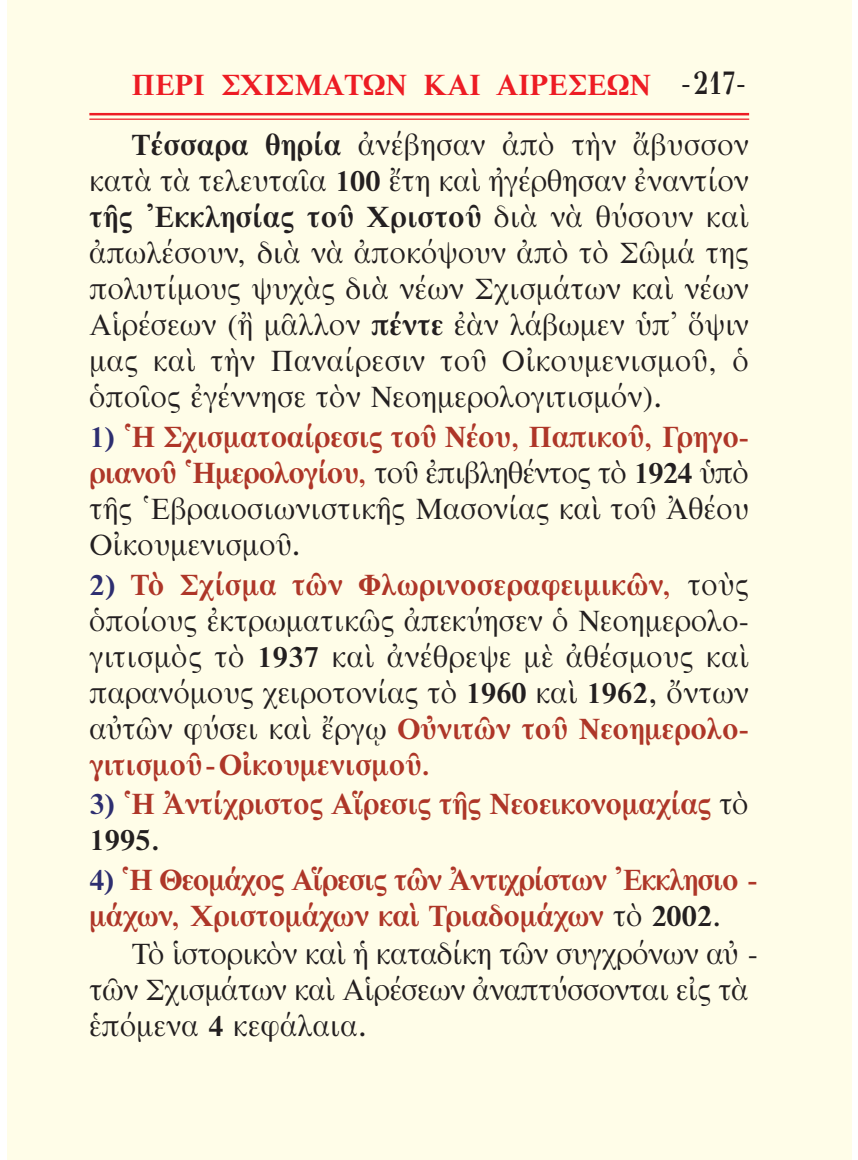
<style>
.page{position:relative;width:858px;height:1160px;background:#fff}
.page>*{position:absolute;margin:0;border:0;box-sizing:border-box;transform-origin:0 0}
.t1{font:30px/36px "Galatia SIL";color:#231f20;text-align:justify}
.t2{font:30px/36px "Galatia SIL";letter-spacing:-.02em;color:#231f20}
.t3{font:700 30px/36px "Galatia SIL";letter-spacing:-.035em;color:#ae3628}
.t4{font:700 30px/60.2px "Galatia SIL";letter-spacing:-.01em;color:#ed1c24}
.t5{font:700 30px/36px "Galatia SIL";letter-spacing:-.01em;color:#ae3628}
.s1{font-family:"GFS Didot";font-weight:400;color:#231f20}
.s2{font-family:"GFS Didot";font-size:32.5px;color:#231f20}
.s3{color:#231f20}
.s4{font-weight:400;color:#231f20}
.s5{font-weight:700}
.s6{font-weight:700;color:#2d2e70}
.s7{font-weight:700;color:#ae3628}
.s8{color:#2d2e70}
</style>
<div class="page">
<div style="left:8px;top:0;width:843px;height:1159px;background:#fffde8"></div>
<hr style="left:89px;top:119px;width:659px;height:1px;background:#ed1c24">
<hr style="left:89px;top:113px;width:659px;height:2px;background:#ed1c24">
<p class="t4" style="left:131px;top:54px;width:618px">ΠΕΡΙ ΣΧΙΣΜΑΤΩΝ ΚΑΙ ΑΙΡΕΣΕΩΝ <span class="s1">-</span><span class="s2">217</span><span class="s1">-<br></span><span class="s3">Τέσσαρα θηρία</span> <span class="s4">ἀνέβησαν ἀπὸ τὴν ἄβυσσον</span></p>
<p class="t1" style="left:89px;top:163px;width:661px">κατὰ τὰ τελευταῖα <span class="s5">100</span> ἔτη καὶ ἠγέρθησαν ἐν αν τίον <span class="s5">τῆς Ἐκκλη σίας τοῦ Χριστοῦ</span> διὰ νὰ θύσουν καὶ ἀπωλέ σουν, διὰ νὰ ἀποκόψουν ἀπὸ τὸ Σῶμά της πολυτί μους ψυχὰς διὰ νέων Σχισμάτων καὶ νέων Αἱρέσεων (ἢ μᾶλλον <span class="s5">πέντε</span> ἐὰν λάβωμεν ὑπ᾽ ὅψιν μας καὶ τὴν Παναίρεσιν τοῦ Οἰκουμενισμοῦ, ὁ ὁποῖος ἐγέννησε τὸν Νεοημερολογιτισμόν).</p>
<p class="t1" style="left:89px;top:418px;width:661px"><span class="s6">1)</span> <span class="s7">Ἡ Σχισματοαί ρεσις τοῦ Νέου, Παπικοῦ, Γρηγο - ριανοῦ Ἡμερολογίου,</span> τοῦ ἐπιβληθέντος τὸ <span class="s5">1924</span> ὑπὸ τῆς Ἑβραιοσιωνιστικῆς Μασονίας καὶ τοῦ Ἀθέου Οἰκουμενισμοῦ.</p>
<p class="t1" style="left:89px;top:566px;width:661px"><span class="s6">2)</span> <span class="s7">Τὸ Σχίσμα τῶν Φλωρινοσερα φειμικῶν,</span> τοὺς ὁποίους ἐκτρωματικῶς ἀπε κύησεν ὁ Νεοη μερολο&shy;γιτισμὸς τὸ <span class="s5">1937</span> καὶ ἀνέθρεψε μὲ ἀθέσμους καὶ παρανόμους χειροτονίας τὸ <span class="s5">1960</span> καὶ <span class="s5">1962,</span> ὄντων αὐτῶν φύσει καὶ ἔργῳ <span class="s7">Οὐ νιτῶν τοῦ Νεοημερολο&shy;γιτισμοῦ-Οἰκουμενισμοῦ.</span></p>
<p class="t5" style="left:89px;top:786px;width:661px"><span class="s8">3)</span> Ἡ Ἀντίχριστος Αἵρεσις τῆς Νεοεικονομαχίας <span class="s4">τὸ<br></span><span class="s3">1995.</span></p>
<p class="t3" style="left:89px;top:861px;width:669px"><span class="s8">4)</span> Ἡ Θεομάχος Αἵρεσις τῶν Ἀν τιχρίστων Ἐκκλησιο - μάχων, Χριστομάχων καὶ Τρια δομά χων <span class="s4">τὸ</span> <span class="s3">2002</span><span class="s4">.</span></p>
<p class="t2" style="left:89px;top:935px;width:670px;text-indent:43px">Τὸ ἱστορικὸν καὶ ἡ καταδίκη τῶν συγχρό νων αὐ - τῶν Σχισμάτων καὶ Αἱρέσεων ἀναπτύσσονται εἰς τὰ ἑπόμενα <span class="s5">4</span> κεφάλαια.</p>
</div>
